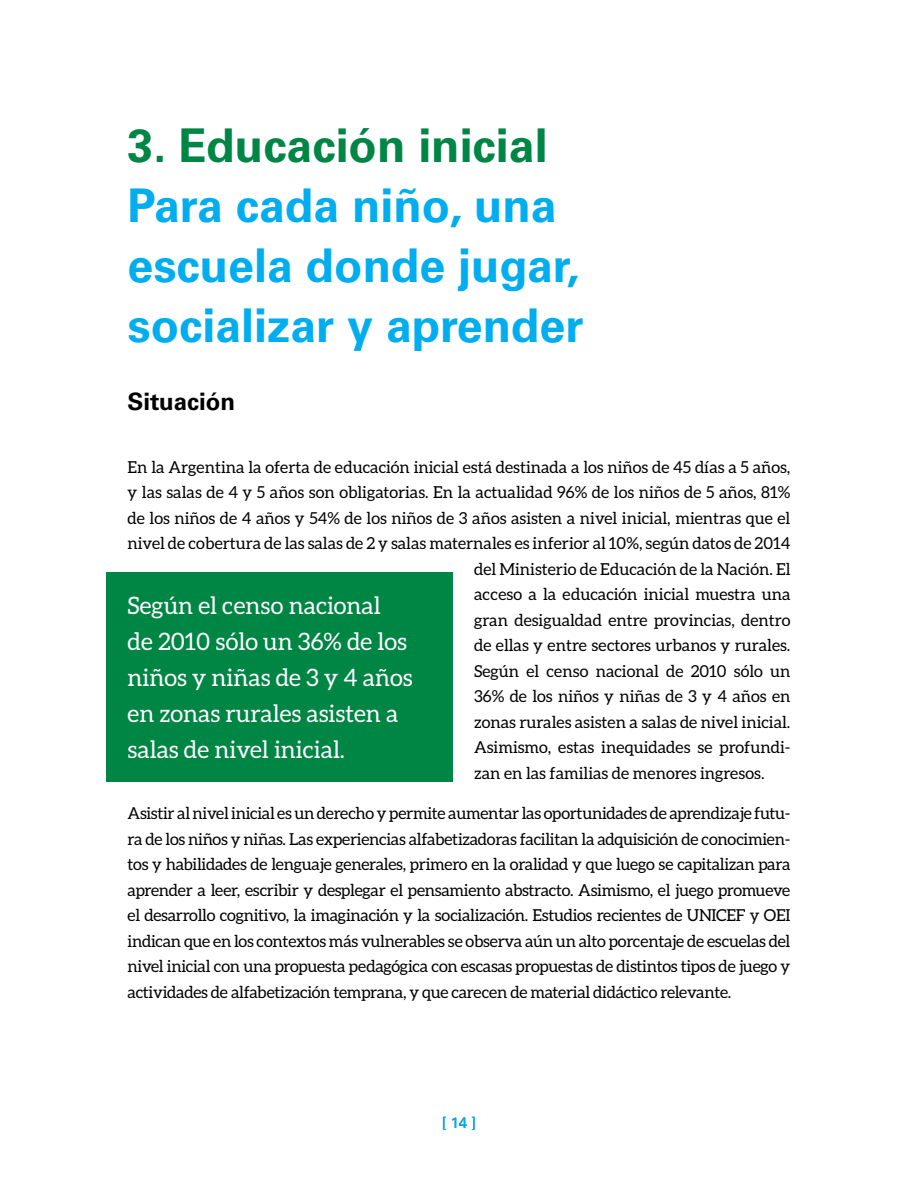
<style>
.page{position:relative;width:919px;height:1188px;background:#fff}
.page>*{position:absolute;margin:0;border:0;box-sizing:border-box;transform-origin:0 0}
.t1{font:700 46.5px/60px "Univers";color:#00aeef}
.t2{font:700 46.5px "Univers";color:#008644}
.t3{font:24px/36px "Aleo";color:#fff}
.t4{font:700 24px "Univers";color:#000}
.t5{font:16.5px/25.5px "Aleo";color:#000;text-align:justify}
.t6{font:15px "Univers";color:#00aeef}
</style>
<div class="page">
<div style="left:106px;top:573px;width:346px;height:209px;background:#008644"></div>
<h1 class="t2" style="left:128px;top:119px;width:422px">3. Educación inicial</h1>
<h1 class="t1" style="left:128px;top:176px;width:458px">Para cada niño, una escuela donde jugar, socializar y aprender</h1>
<h2 class="t4" style="left:128px;top:387px;width:109px">Situación</h2>
<p class="t5" style="left:128px;top:454px;width:664px">En la Argentina la oferta de educación inicial está destinada a los niños de 45 días a 5 años,</p>
<p class="t5" style="left:128px;top:480px;width:664px">y las salas de 4 y 5 años son obligatorias. En la actualidad 96% de los niños de 5 años, 81%</p>
<p class="t5" style="left:128px;top:505px;width:664px">de los niños de 4 años y 54% de los niños de 3 años asisten a nivel inicial, mientras que el</p>
<p class="t5" style="left:128px;top:531px;width:664px">nivel de cobertura de las salas de 2 y salas maternales es inferior al 10%, según datos de 2014</p>
<p class="t5" style="left:474px;top:556px;width:318px">del Ministerio de Educación de la Nación. El</p>
<p class="t5" style="left:474px;top:582px;width:318px">acceso a la educación inicial muestra una</p>
<p class="t5" style="left:474px;top:607px;width:318px">gran desigualdad entre provincias, dentro</p>
<p class="t5" style="left:474px;top:633px;width:318px">de ellas y entre sectores urbanos y rurales.</p>
<p class="t5" style="left:474px;top:658px;width:318px">Según el censo nacional de 2010 sólo un</p>
<p class="t5" style="left:474px;top:684px;width:318px">36% de los niños y niñas de 3 y 4 años en</p>
<p class="t5" style="left:474px;top:709px;width:318px">zonas rurales asisten a salas de nivel inicial.</p>
<p class="t5" style="left:474px;top:735px;width:318px">Asimismo, estas inequidades se profundi-</p>
<p class="t5" style="left:474px;top:760px;width:292px">zan en las familias de menores ingresos.</p>
<p class="t5" style="left:128px;top:801px;width:664px">Asistir al nivel inicial es un derecho y permite aumentar las oportunidades de aprendizaje futu&shy;ra de los niños y niñas. Las experiencias alfabetizadoras facilitan la adquisición de conocimien&shy;tos y habilidades de lenguaje generales, primero en la oralidad y que luego se capitalizan para aprender a leer, escribir y desplegar el pensamiento abstracto. Asimismo, el juego promueve el desarrollo cognitivo, la imaginación y la socialización. Estudios recientes de UNICEF y OEI indican que en los contextos más vulnerables se observa aún un alto porcentaje de escuelas del nivel inicial con una propuesta pedagógica con escasas propuestas de distintos tipos de juego y actividades de alfabetización temprana, y que carecen de material didáctico relevante.</p>
<h2 class="t3" style="left:128px;top:587px;width:286px">Según el censo nacional<br>de 2010 sólo un 36% de los niños y niñas de 3 y 4 años en zonas rurales asisten a salas de nivel inicial.</h2>
<p class="t6" style="left:442px;top:1114px;width:36px">[ 14 ]</p>
</div>
